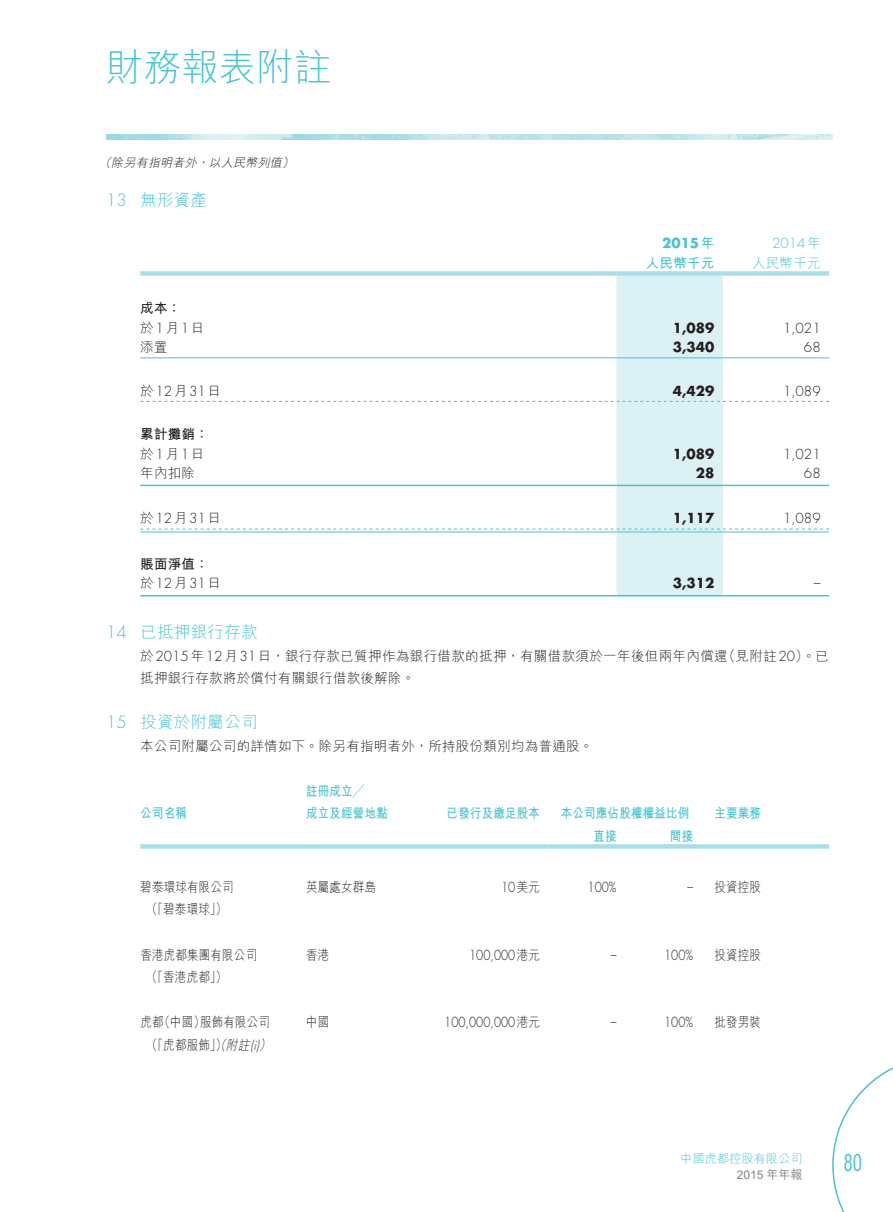
<style>
.page{position:relative;width:893px;height:1212px;background:#fff}
.page>*{position:absolute;margin:0;border:0;box-sizing:border-box;transform-origin:0 0}
.t1{font:300 37.5px "M Hei HK";color:#47c3d2}
.t2{font:300 condensed 22.5px "Futura Std";color:#47c3d2}
.t3{font:300 16.5px "M Hei HK";letter-spacing:.02em;color:#47c3d2}
.t4{font:300 16.5px "Futura Std";color:#47c3d2}
.t5{font:300 13.5px/22.5px "M Hei HK";letter-spacing:.02em;color:#231f20}
.t6{font:300 13.5px/22.5px "M Hei HK";letter-spacing:.02em;color:#231f20;text-align:center;scale:.85 1}
.t7{font:300 13.5px "Futura Std";color:#231f20}
.t8{font:700 13.5px "M Hei HK";letter-spacing:.02em;color:#47c3d2;scale:.85 1}
.t9{font:300 13.5px "Futura Std";color:#231f20;scale:.85 1}
.t10{font:700 13.5px "Futura Std";color:#231f20}
.t11{font:700 13.5px "M Hei HK";letter-spacing:.02em;color:#231f20}
.t12{font:italic 300 13.5px "M Hei HK";color:#231f20;scale:.85 1}
.t13{font:300 13.5px "Futura Std";color:#47c3d2}
.t14{font:700 13.5px "Futura Std";color:#47c3d2}
.t15{font:300 13.5px "M Hei HK";letter-spacing:.02em;color:#47c3d2}
.t16{font:700 13.5px "M Hei HK";letter-spacing:.02em;color:#47c3d2}
.t17{font:italic 300 12px "M Hei HK";color:#231f20}
.t18{font:300 12px "M Hei HK";letter-spacing:.02em;color:#47c3d2}
.t19{font:500 12px "M Hei HK";color:#808285}
.s1{font-family:"M Hei HK"}
.s2{font-family:"Futura Std"}
.s3{font-style:italic}
</style>
<div class="page">
<svg style="left:832px;top:1067px;width:61px;height:145px"></svg>
<img style="left:106px;top:135px;width:726px;height:5px">
<div style="left:140px;top:271px;width:477px;height:5px;background:#aadee7"></div>
<div style="left:617px;top:271px;width:106px;height:5px;background:#aadee7"></div>
<div style="left:723px;top:271px;width:106px;height:5px;background:#aadee7"></div>
<svg style="left:140px;top:276px;width:689px;height:319px"></svg>
<hr style="left:723px;top:531px;width:106px;height:1px;background:#47c3d2">
<hr style="left:140px;top:595px;width:477px;height:1px;background:#47c3d2">
<hr style="left:617px;top:595px;width:106px;height:1px;background:#47c3d2">
<hr style="left:723px;top:595px;width:106px;height:1px;background:#47c3d2">
<div style="left:140px;top:844px;width:166px;height:5px;background:#aadee7"></div>
<div style="left:306px;top:844px;width:119px;height:5px;background:#aadee7"></div>
<div style="left:425px;top:844px;width:124px;height:5px;background:#aadee7"></div>
<div style="left:549px;top:844px;width:76px;height:5px;background:#aadee7"></div>
<div style="left:625px;top:844px;width:77px;height:5px;background:#aadee7"></div>
<div style="left:702px;top:844px;width:127px;height:5px;background:#aadee7"></div>
<h1 class="t1" style="left:106px;top:48px;width:226px">財務報表附註</h1>
<p class="t17" style="left:99px;top:156px;width:16px">（</p>
<p class="t17" style="left:282px;top:156px;width:16px">(</p>
<p class="t17" style="left:209px;top:156px;width:77px">以人民幣列值</p>
<p class="t17" style="left:111px;top:156px;width:89px">除另有指明者外</p>
<p class="t17" style="left:197px;top:156px;width:16px">，</p>
<p class="t4" style="left:106px;top:190px;width:22px">13</p>
<p class="t4" style="left:106px;top:622px;width:22px">14</p>
<p class="t4" style="left:106px;top:712px;width:22px">15</p>
<p class="t3" style="left:140px;top:192px;width:68px">無形資產</p>
<p class="t14" style="left:662px;top:234px;width:54px">2015<span class="s1">年</span></p>
<p class="t13" style="left:772px;top:235px;width:50px">2014 <span class="s1">年</span></p>
<p class="t16" style="left:646px;top:253px;width:70px">人民幣千元</p>
<p class="t15" style="left:752px;top:256px;width:70px">人民幣千元</p>
<p class="t11" style="left:140px;top:298px;width:42px">成本：</p>
<p class="t5" style="left:140px;top:316px;width:65px">於<span class="s2">1</span>月<span class="s2">1</span>日</p>
<p class="t10" style="left:673px;top:318px;width:43px">1,089</p>
<p class="t7" style="left:783px;top:319px;width:39px">1,021</p>
<p class="t5" style="left:140px;top:336px;width:29px">添置</p>
<p class="t10" style="left:673px;top:338px;width:43px">3,340</p>
<p class="t7" style="left:804px;top:339px;width:18px">68</p>
<p class="t7" style="left:140px;top:382px;width:82px"><span class="s1">於</span>12<span class="s1">月</span>31<span class="s1">日</span></p>
<p class="t11" style="left:140px;top:424px;width:70px">累計攤銷：</p>
<p class="t10" style="left:673px;top:381px;width:43px">4,429</p>
<p class="t7" style="left:783px;top:382px;width:39px">1,089</p>
<p class="t5" style="left:140px;top:442px;width:65px">於<span class="s2">1</span>月<span class="s2">1</span>日</p>
<p class="t10" style="left:673px;top:444px;width:43px">1,089</p>
<p class="t7" style="left:783px;top:445px;width:39px">1,021</p>
<p class="t5" style="left:140px;top:462px;width:56px">年內扣除</p>
<p class="t10" style="left:696px;top:464px;width:20px">28</p>
<p class="t7" style="left:804px;top:465px;width:18px">68</p>
<p class="t7" style="left:140px;top:510px;width:82px"><span class="s1">於</span>12<span class="s1">月</span>31<span class="s1">日</span></p>
<p class="t11" style="left:140px;top:554px;width:70px">賬面淨值：</p>
<p class="t10" style="left:673px;top:509px;width:43px">1,117</p>
<p class="t7" style="left:783px;top:510px;width:39px">1,089</p>
<p class="t7" style="left:140px;top:575px;width:82px"><span class="s1">於</span>12<span class="s1">月</span>31<span class="s1">日</span></p>
<p class="t3" style="left:140px;top:623px;width:119px">已抵押銀行存款</p>
<p class="t10" style="left:673px;top:574px;width:43px">3,312</p>
<p class="t7" style="left:814px;top:575px;width:8px">–</p>
<p class="t5" style="left:722px;top:644px;width:109px">（見附註<span class="s2">20</span>）。已</p>
<p class="t5" style="left:140px;top:644px;width:589px">於<span class="s2">2015</span>年<span class="s2">12</span>月<span class="s2">31</span>日，銀行存款已質押作為銀行借款的抵押，有關借款須於一年後但兩年內償還抵押銀行存款將於償付有關銀行借款後解除。</p>
<p class="t3" style="left:140px;top:713px;width:119px">投資於附屬公司</p>
<p class="t5" style="left:140px;top:734px;width:454px">本公司附屬公司的詳情如下。除另有指明者外，所持股份類別均為普通股。</p>
<p class="t8" style="left:140px;top:803px;width:56px">公司名稱</p>
<p class="t8" style="left:306px;top:781px;width:70px">註冊成立╱</p>
<p class="t8" style="left:306px;top:803px;width:98px">成立及經營地點</p>
<p class="t8" style="left:447px;top:803px;width:111px">已發行及繳足股本</p>
<p class="t8" style="left:561px;top:803px;width:153px">本公司應佔股權權益比例</p>
<p class="t8" style="left:593px;top:826px;width:29px">直接</p>
<p class="t8" style="left:670px;top:826px;width:29px">間接</p>
<p class="t8" style="left:714px;top:803px;width:56px">主要業務</p>
<p class="t6" style="left:140px;top:875px;width:111px">碧泰環球有限公司（「碧泰環球 (「</p>
<p class="t6" style="left:714px;top:875px;width:56px">投資控股</p>
<p class="t9" style="left:501px;top:879px;width:47px">10<span class="s1">美元</span></p>
<p class="t6" style="left:306px;top:875px;width:84px">英屬處女群島</p>
<p class="t9" style="left:588px;top:879px;width:36px">100%</p>
<p class="t9" style="left:687px;top:879px;width:8px">–</p>
<p class="t6" style="left:146px;top:943px;width:132px;text-align:left;text-indent:-6px">香港虎都集團有限公司（「香港虎都 (「</p>
<p class="t6" style="left:714px;top:943px;width:56px">投資控股</p>
<p class="t6" style="left:306px;top:943px;width:29px">香港</p>
<p class="t9" style="left:469px;top:946px;width:85px">100,000 <span class="s1">港元</span></p>
<p class="t9" style="left:664px;top:946px;width:36px">100%</p>
<p class="t9" style="left:611px;top:946px;width:8px">–</p>
<p class="t6" style="left:140px;top:1010px;width:29px">虎都</p>
<p class="t6" style="left:159px;top:1010px;width:56px">（中國）</p>
<p class="t6" style="left:200px;top:1010px;width:84px">服飾有限公司</p>
<p class="t6" style="left:146px;top:1033px;width:99px">（「虎都服飾」<span class="s3">（</span>）</p>
<p class="t12" style="left:226px;top:1037px;width:57px">附註 (<span class="s2">(i(</span></p>
<p class="t6" style="left:306px;top:1010px;width:29px">中國</p>
<p class="t9" style="left:444px;top:1014px;width:114px">100,000,000 <span class="s1">港元</span></p>
<p class="t9" style="left:611px;top:1014px;width:8px">–</p>
<p class="t9" style="left:664px;top:1014px;width:36px">100%</p>
<p class="t6" style="left:714px;top:1010px;width:56px">批發男裝</p>
<p class="t18" style="left:680px;top:1152px;width:124px">中國虎都控股有限公司</p>
<h2 class="t2" style="left:843px;top:1149px;width:20px">80</h2>
<p class="t19" style="left:737px;top:1166px;width:67px">2015 年年報</p>
</div>
